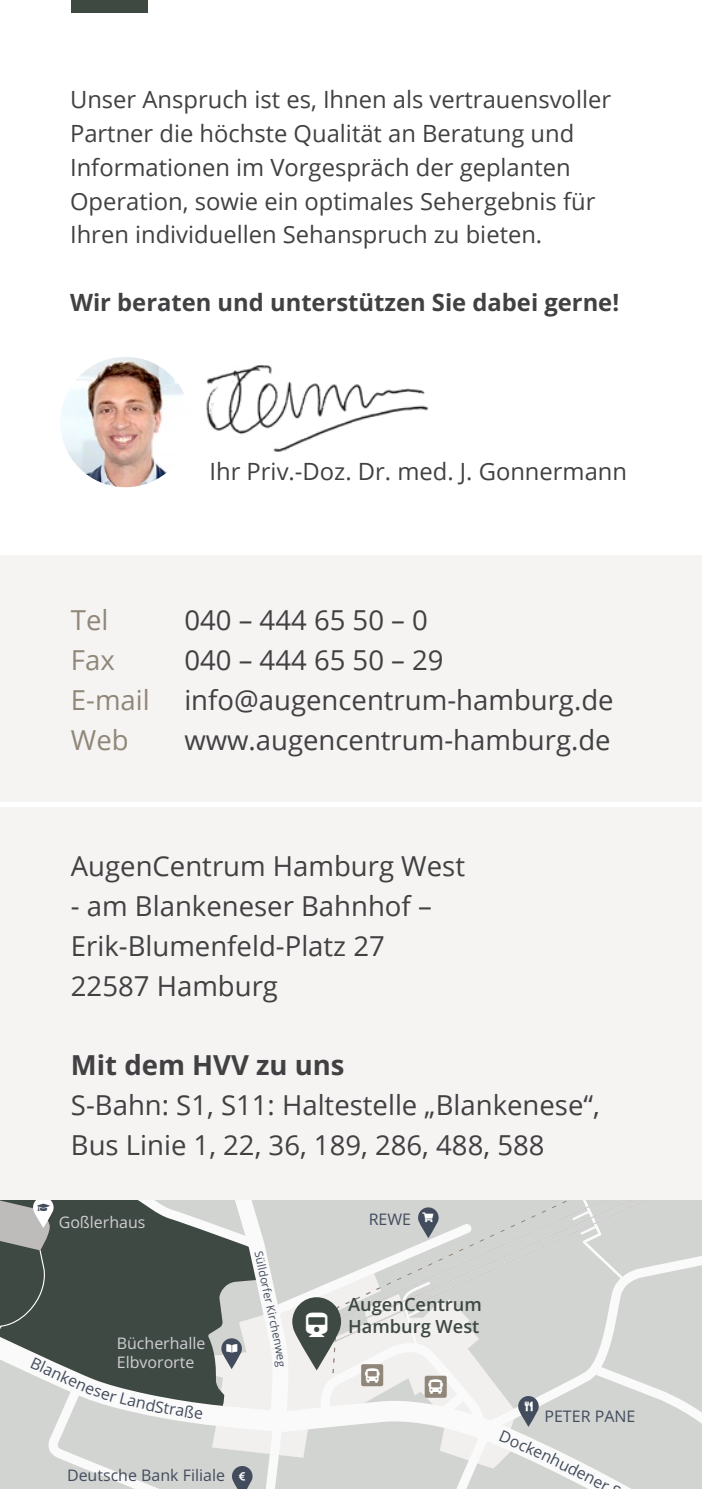
<style>
.page{position:relative;width:702px;height:1489px;background:#fff}
.page>*{position:absolute;margin:0;border:0;box-sizing:border-box;transform-origin:0 0}
.t1{font:27.5px/40px "Open Sans";color:#414042}
.t2{font:27.5px/40px "Open Sans";color:#908779}
.t3{font:700 27.5px "Open Sans";color:#414042}
.t4{font:23.75px/33.8px "Open Sans";color:#414042}
.t5{font:700 23.75px "Open Sans";color:#414042}
.t6{font:600 18.25px/22px "Open Sans";color:#3f4943}
.t7{font:16px "Open Sans";color:#434c5d}
.t8{font:16px/19.2px "Open Sans";color:#cfced3}
.t9{font:11.5px "Open Sans";color:#434c5d}
</style>
<div class="page">
<div style="left:71px;top:0;width:76px;height:12px;background:#3e4941"></div>
<div style="left:0;top:555px;width:702px;height:246px;background:#f5f4f2"></div>
<div style="left:0;top:807px;width:702px;height:393px;background:#f5f4f2"></div>
<img style="left:206px;top:365px;width:223px;height:87px">
<img style="left:60px;top:357px;width:131px;height:130px;border-radius:65px">
<svg style="left:0;top:1200px;width:702px;height:289px;background:#bdc0be"></svg>
<p class="t4" style="left:70px;top:82px;width:542px">Unser Anspruch ist es, Ihnen als vertrauensvoller Partner die höchste Qualität an Beratung und Informationen im Vorgespräch der geplanten Operation, sowie ein optimales Sehergebnis für Ihren individuellen Sehanspruch zu bieten.</p>
<p class="t5" style="left:70px;top:286px;width:550px">Wir beraten und unterstützen Sie dabei gerne!</p>
<p class="t4" style="left:209px;top:453px;width:419px">Ihr Priv.-Doz. Dr. med. J. Gonnermann</p>
<p class="t2" style="left:71px;top:599px;width:80px">Tel<br>Fax<br>E-mail<br>Web</p>
<p class="t1" style="left:184px;top:599px;width:431px">040 – 444 65 50 – 0<br>040 – 444 65 50 – 29 info@augencentrum-hamburg.de www.augencentrum-hamburg.de</p>
<p class="t1" style="left:71px;top:845px;width:395px">AugenCentrum Hamburg West</p>
<p class="t1" style="left:71px;top:885px;width:362px">- am Blankeneser Bahnhof –<br>Erik-Blumenfeld-Platz 27<br>22587 Hamburg</p>
<p class="t3" style="left:71px;top:1046px;width:275px">Mit dem HVV zu uns</p>
<p class="t1" style="left:71px;top:1084px;width:530px">S-Bahn: S1, S11: Haltestelle „Blankenese“,<br>Bus Linie 1, 22, 36, 189, 286, 488, 588</p>
<p class="t8" style="left:59px;top:1211px;width:88px">Goßlerhaus</p>
<p class="t8" style="left:117px;top:1333px;width:90px">Bücherhalle<br>Elbvororte</p>
<p class="t9" style="left:266px;top:1249px;width:97px;rotate:78deg">Sülldorfer Kirchen</p>
<p class="t7" style="left:67px;top:1464px;width:159px">Deutsche Bank Filiale</p>
<p class="t7" style="left:368px;top:1207px;width:44px">REWE</p>
<p class="t6" style="left:348px;top:1292px;width:135px">AugenCentrum<br>Hamburg West</p>
<p class="t7" style="left:544px;top:1405px;width:92px">PETER PANE</p>
</div>
